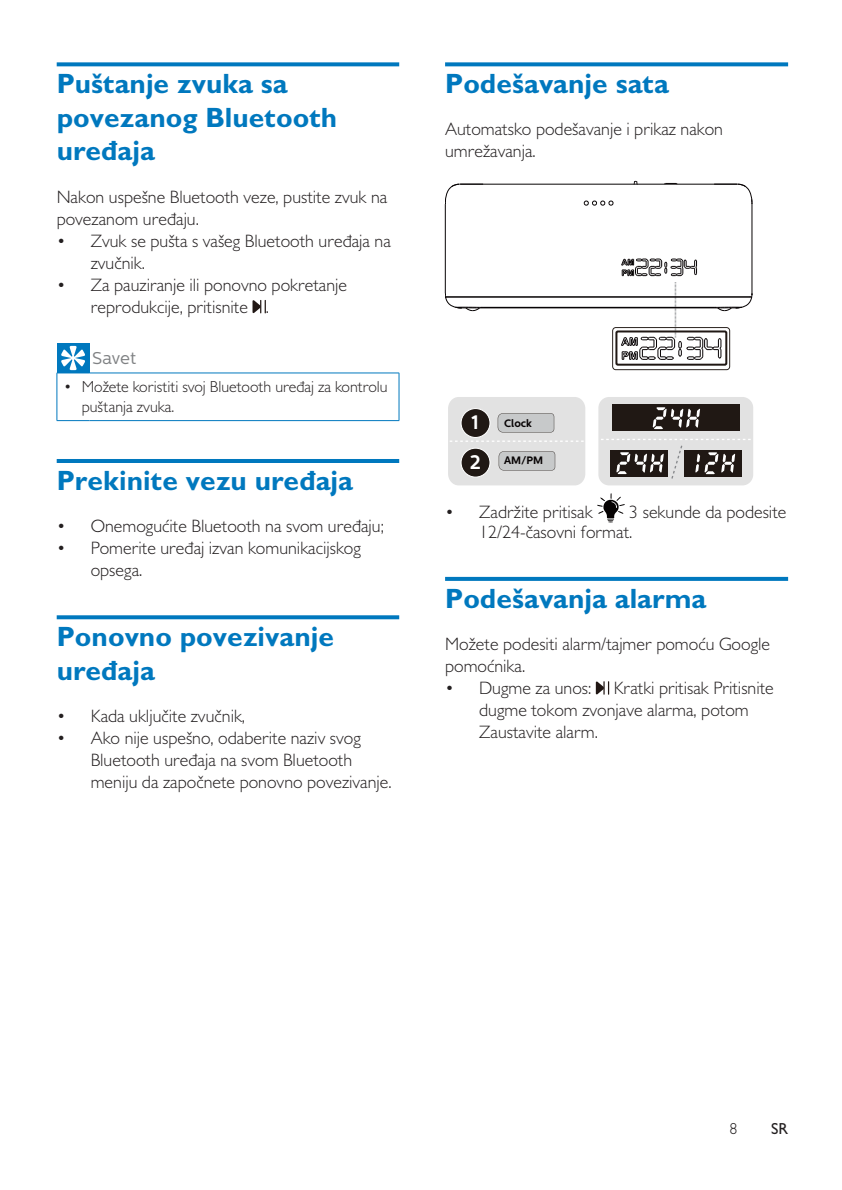
<style>
.page{position:relative;width:842px;height:1190px;background:#fff}
.page>*{position:absolute;margin:0;border:0;box-sizing:border-box;transform-origin:0 0}
.Heading_2{font:700 28px/33.6px "Gill Sans MT Pro";color:#0078be}
.t1{font:700 19.6px "Centrale Sans";color:#fff}
.Number1{font:300 18px/22px "Gill Sans MT Pro";color:#231f20}
.t2{font:17px "Centrale Sans";color:#808284}
.Text{font:300 16px/20px "Gill Sans MT Pro";color:#231f20}
.t3{font:500 16px "Gill Sans MT Pro";color:#231f20}
.t4{font:700 10.8px "Centrale Sans";color:#070304}
.s1{font-size:19.6px;color:#fff}
</style>
<div class="page">
<svg style="left:57px;top:62px;width:342px;height:4px"></svg>
<hr style="left:57px;top:459px;width:342px;height:4px;background:#0078be">
<svg style="left:57px;top:615px;width:342px;height:4px"></svg>
<svg style="left:252px;top:300px;width:14px;height:13px"></svg>
<div style="left:57px;top:343px;width:32px;height:30px;background:#0078be"></div>
<hr style="left:399px;top:373px;width:1px;height:47px;background:#0078be">
<hr style="left:89px;top:343px;width:1px;height:30px;background:#0078be">
<hr style="left:57px;top:373px;width:32px;height:1px;background:#0078be">
<hr style="left:57px;top:373px;width:1px;height:47px;background:#0078be">
<hr style="left:89px;top:373px;width:310px;height:1px;background:#0078be">
<hr style="left:57px;top:420px;width:32px;height:1px;background:#0078be">
<hr style="left:89px;top:420px;width:310px;height:1px;background:#0078be">
<svg style="left:61px;top:346px;width:24px;height:24px"></svg>
<svg style="left:445px;top:62px;width:343px;height:4px"></svg>
<svg style="left:445px;top:577px;width:343px;height:4px"></svg>
<div style="left:448px;top:397px;width:137px;height:88px;background:#e2e2e2;border-radius:11px"></div>
<div style="left:598px;top:397px;width:155px;height:88px;background:#e2e2e2;border-radius:11px"></div>
<svg style="left:601px;top:439px;width:150px;height:1px"></svg>
<div style="left:613px;top:404px;width:127px;height:26px;background:#201814"></div>
<div style="left:610px;top:450px;width:58px;height:27px;background:#201814"></div>
<div style="left:684px;top:450px;width:58px;height:27px;background:#201814"></div>
<svg style="left:671px;top:446px;width:11px;height:33px"></svg>
<svg style="left:653px;top:407px;width:47px;height:22px"></svg>
<svg style="left:695px;top:452px;width:40px;height:22px"></svg>
<svg style="left:616px;top:452px;width:48px;height:22px"></svg>
<svg style="left:499px;top:451px;width:56px;height:19px"></svg>
<svg style="left:450px;top:408px;width:134px;height:34px"></svg>
<svg style="left:460px;top:448px;width:30px;height:30px"></svg>
<hr style="left:445px;top:204px;width:1px;height:89px;background:#070304">
<hr style="left:475px;top:308px;width:247px;height:1px;background:#070304">
<hr style="left:483px;top:307px;width:231px;height:1px;background:#070304">
<hr style="left:445px;top:297px;width:307px;height:1px;background:#070304">
<hr style="left:459px;top:184px;width:279px;height:1px;background:#070304">
<hr style="left:751px;top:204px;width:1px;height:89px;background:#070304">
<svg style="left:633px;top:181px;width:5px;height:4px"></svg>
<svg style="left:664px;top:183px;width:13px;height:2px"></svg>
<svg style="left:714px;top:184px;width:38px;height:20px"></svg>
<svg style="left:445px;top:184px;width:38px;height:20px"></svg>
<svg style="left:445px;top:293px;width:38px;height:18px"></svg>
<svg style="left:584px;top:201px;width:29px;height:5px"></svg>
<svg style="left:621px;top:258px;width:76px;height:18px"></svg>
<svg style="left:612px;top:282px;width:140px;height:88px"></svg>
<svg style="left:597px;top:493px;width:28px;height:29px"></svg>
<svg style="left:596px;top:681px;width:13px;height:14px"></svg>
<p class="Heading_2" style="left:57px;top:66px;width:282px">Puštanje zvuka sa povezanog Bluetooth uređaja</p>
<p class="Number1" style="left:57px;top:185px;width:332px">Nakon uspešne Bluetooth veze, pustite zvuk na povezanom uređaju.</p>
<p class="Number1" style="left:91px;top:229px;width:302px;text-indent:-34px">• Zvuk se pušta s vašeg Bluetooth uređaja na zvučnik.</p>
<p class="Number1" style="left:91px;top:273px;width:258px;text-indent:-34px">• Za pauziranje ili ponovno pokretanje reprodukcije, pritisnite .</p>
<p class="t2" style="left:92px;top:348px;width:45px">Savet</p>
<p class="Text" style="left:82px;top:377px;width:307px;text-indent:-18px">• Možete koristiti svoj Bluetooth uređaj za kontrolu puštanja zvuka.</p>
<p class="Heading_2" style="left:57px;top:463px;width:298px">Prekinite vezu uređaja</p>
<p class="Number1" style="left:57px;top:515px;width:329px">• Onemogućite Bluetooth na svom uređaju;</p>
<p class="Number1" style="left:91px;top:537px;width:272px;text-indent:-34px">• Pomerite uređaj izvan komunikacijskog opsega.</p>
<p class="Heading_2" style="left:57px;top:619px;width:279px">Ponovno povezivanje uređaja</p>
<p class="Number1" style="left:57px;top:704px;width:190px">• Kada uključite zvučnik,</p>
<p class="Number1" style="left:91px;top:726px;width:302px;text-indent:-34px">• Ako nije uspešno, odaberite naziv svog<br>Bluetooth uređaja na svom Bluetooth meniju da započnete ponovno povezivanje.</p>
<p class="Heading_2" style="left:445px;top:66px;width:225px">Podešavanje sata</p>
<p class="Number1" style="left:445px;top:118px;width:279px">Automatsko podešavanje i prikaz nakon umrežavanja.</p>
<p class="t1" style="left:471px;top:411px;width:9px">1</p>
<p class="t4" style="left:504px;top:417px;width:29px">Clock</p>
<p class="t4" style="left:470px;top:454px;width:75px"><span class="s1">2</span> AM/PM</p>
<p class="Number1" style="left:445px;top:500px;width:149px">• Zadržite pritisak</p>
<p class="Number1" style="left:479px;top:501px;width:309px;line-height:20px;text-indent:150px">3 sekunde da podesite<br>12/24-časovni format.</p>
<p class="Heading_2" style="left:445px;top:581px;width:263px">Podešavanja alarma</p>
<p class="Number1" style="left:445px;top:632px;width:327px">Možete podesiti alarm/tajmer pomoću Google pomoćnika.</p>
<p class="Number1" style="left:479px;top:676px;width:296px;text-indent:-34px">• Dugme za unos: Kratki pritisak Pritisnite dugme tokom zvonjave alarma, potom<br>Zaustavite alarm.</p>
<p class="Text" style="left:729px;top:1118px;width:9px">8</p>
<p class="t3" style="left:771px;top:1119px;width:18px">SR</p>
</div>
